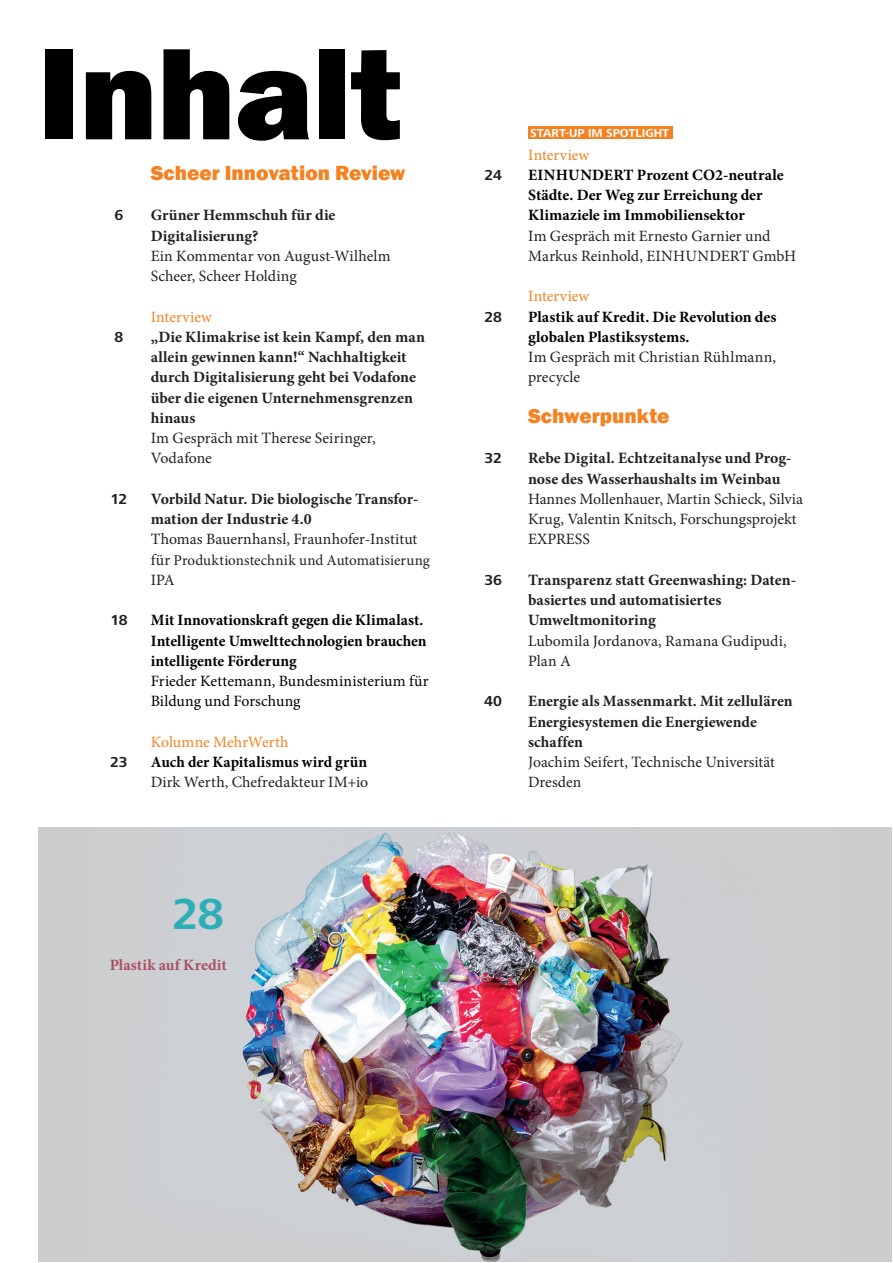
<style>
.page{position:relative;width:893px;height:1263px;background:#fff}
.page>*{position:absolute;margin:0;border:0;box-sizing:border-box;transform-origin:0 0}
.t1{font:800 135px "Franklin Gothic";letter-spacing:-.01em;color:#000001}
.t2{font:700 45px "Frutiger Next Pro";color:#2eaeb7}
.t3{font:800 21px "Franklin Gothic";color:#f58220}
.t4{font:700 15.75px/20.2px "Minion Pro";color:#231f20}
.t5{font:15.75px/20.2px "Minion Pro";color:#231f20}
.t6{font:700 15.75px/20.2px "Minion Pro";color:#000001}
.t7{font:15.75px/20.2px "Minion Pro";letter-spacing:.005em;color:#000001}
.t8{font:15.75px "Minion Pro";color:#f58220}
.t9{font:700 15.75px "Minion Pro";letter-spacing:.01em;color:#ab4e64}
.t10{font:15px "Minion Pro";letter-spacing:.005em;color:#231f20}
.t11{font:700 15px "Frutiger Next Pro";letter-spacing:-.01em;color:#231f20}
.t12{font:700 12px "Frutiger Next Pro";color:#fff}
.s1{font-size:15.75px}
</style>
<div class="page">
<div style="left:528px;top:126px;width:145px;height:13px;background:#f58220"></div>
<img style="left:38px;top:828px;width:854px;height:434px">
<h1 class="t1" style="left:37px;top:38px;width:366px">Inhalt</h1>
<p class="t11" style="left:115px;top:206px;width:10px">6</p>
<p class="t11" style="left:115px;top:328px;width:10px">8</p>
<p class="t11" style="left:111px;top:490px;width:18px">12</p>
<p class="t11" style="left:110px;top:611px;width:19px">18</p>
<p class="t11" style="left:110px;top:753px;width:19px">23</p>
<h3 class="t3" style="left:151px;top:164px;width:256px">Scheer Innovation Review</h3>
<p class="t4" style="left:151px;top:206px;width:186px">Grüner Hemmschuh für die<br>Digitalisierung?</p>
<p class="t5" style="left:151px;top:246px;width:242px">Ein Kommentar von August-Wilhelm<br>Scheer, Scheer Holding</p>
<p class="t8" style="left:151px;top:309px;width:63px">Interview</p>
<p class="t4" style="left:151px;top:327px;width:276px">„Die Klimakrise ist kein Kampf, den man allein gewinnen kann!“ Nachhaltigkeit durch Digitalisierung geht bei Vodafone über die eigenen Unternehmensgrenzen hinaus</p>
<p class="t5" style="left:151px;top:429px;width:226px">Im Gespräch mit Therese Seiringer,<br>Vodafone</p>
<p class="t4" style="left:151px;top:489px;width:269px">Vorbild Natur. Die biologische Transfor&shy;mation der Industrie 4.0</p>
<p class="t5" style="left:151px;top:530px;width:268px">Thomas Bauernhansl, Fraunhofer-Institut</p>
<p class="t10" style="left:151px;top:553px;width:281px"><span class="s1">für</span> Produktionstechnik und Automatisierung</p>
<p class="t5" style="left:151px;top:570px;width:26px">IPA</p>
<p class="t6" style="left:151px;top:611px;width:277px">Mit Innovationskraft gegen die Klimalast.<br>Intelligente Umwelttechnologien brauchen intelligente Förderung</p>
<p class="t7" style="left:151px;top:672px;width:280px">Frieder Kettemann, Bundesministerium für<br>Bildung und Forschung</p>
<p class="t8" style="left:151px;top:734px;width:139px">Kolumne MehrWerth</p>
<p class="t6" style="left:151px;top:752px;width:218px">Auch der Kapitalismus wird grün</p>
<p class="t5" style="left:151px;top:773px;width:219px">Dirk Werth, Chefredakteur IM+io</p>
<h2 class="t2" style="left:172px;top:887px;width:53px">28</h2>
<p class="t9" style="left:110px;top:956px;width:119px">Plastik auf Kredit</p>
<p class="t11" style="left:484px;top:166px;width:19px">24</p>
<p class="t11" style="left:484px;top:308px;width:19px">28</p>
<p class="t11" style="left:484px;top:449px;width:19px">32</p>
<p class="t11" style="left:484px;top:571px;width:19px">36</p>
<p class="t11" style="left:484px;top:692px;width:19px">40</p>
<p class="t12" style="left:530px;top:126px;width:140px">START-UP IM SPOTLIGHT</p>
<p class="t8" style="left:528px;top:147px;width:63px">Interview</p>
<p class="t6" style="left:528px;top:165px;width:257px">EINHUNDERT Prozent CO2-neutrale<br>Städte. Der Weg zur Erreichung der<br>Klimaziele im Immobiliensektor</p>
<p class="t5" style="left:528px;top:226px;width:270px">Im Gespräch mit Ernesto Garnier und<br>Markus Reinhold, EINHUNDERT GmbH</p>
<p class="t8" style="left:528px;top:289px;width:63px">Interview</p>
<p class="t6" style="left:528px;top:307px;width:250px">Plastik auf Kredit. Die Revolution des globalen Plastiksystems.</p>
<p class="t5" style="left:528px;top:348px;width:249px">Im Gespräch mit Christian Rühlmann, precycle</p>
<h3 class="t3" style="left:528px;top:407px;width:143px">Schwerpunkte</h3>
<p class="t4" style="left:528px;top:449px;width:265px">Rebe Digital. Echtzeitanalyse und Prog&shy;nose des Wasserhaushalts im Weinbau</p>
<p class="t5" style="left:528px;top:489px;width:276px">Hannes Mollenhauer, Martin Schieck, Silvia<br>Krug, Valentin Knitsch, Forschungsprojekt<br>EXPRESS</p>
<p class="t4" style="left:528px;top:570px;width:269px">Transparenz statt Greenwashing: Daten&shy;basiertes und automatisiertes<br>Umweltmonitoring</p>
<p class="t5" style="left:528px;top:631px;width:260px">Lubomila Jordanova, Ramana Gudipudi,<br>Plan A</p>
<p class="t4" style="left:528px;top:692px;width:266px">Energie als Massenmarkt. Mit zellulären<br>Energiesystemen die Energiewende schaffen</p>
<p class="t5" style="left:528px;top:753px;width:248px">Joachim Seifert, Technische Universität<br>Dresden</p>
</div>
